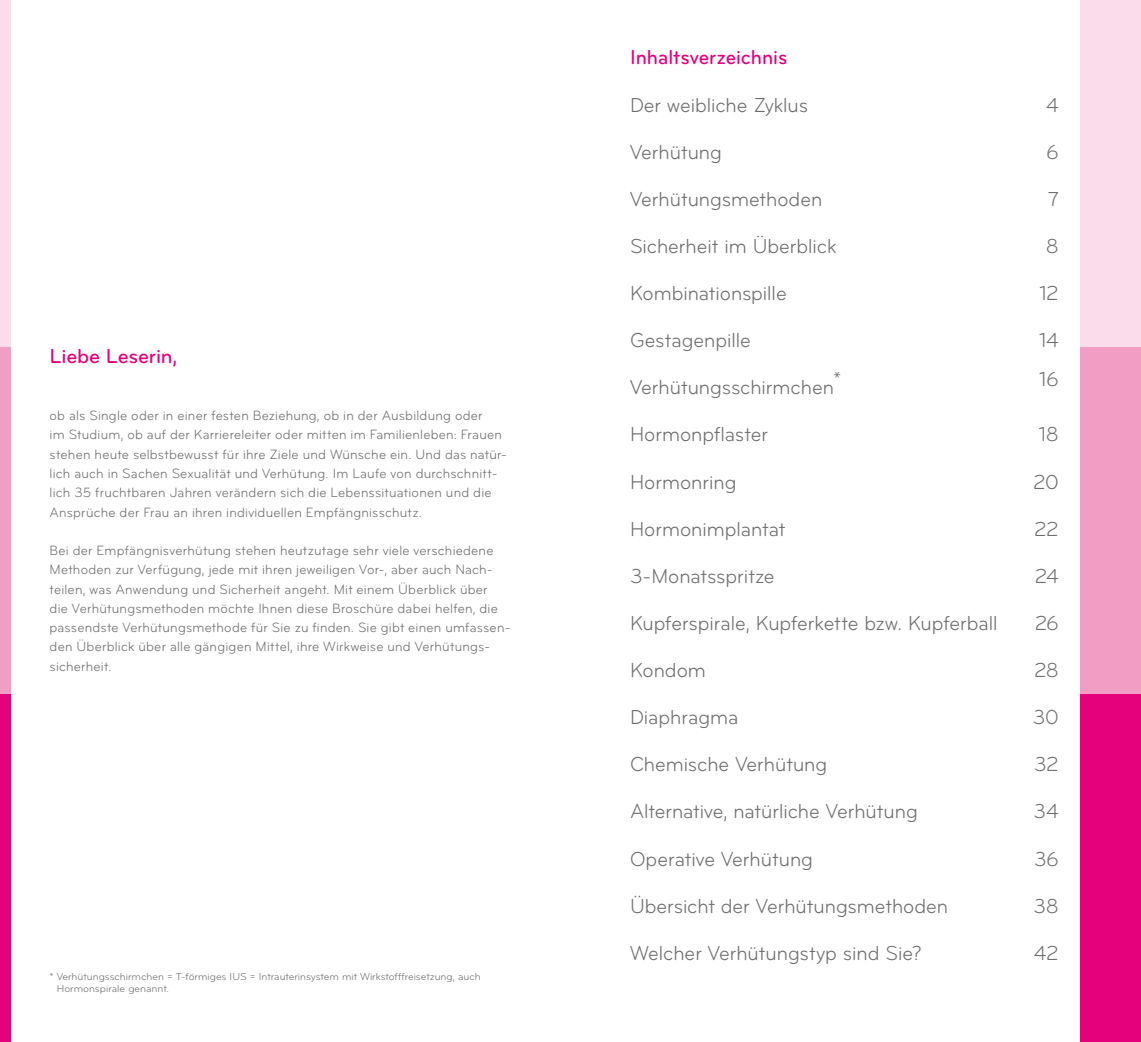
<style>
.page{position:relative;width:1141px;height:1042px;background:#fff}
.page>*{position:absolute;margin:0;border:0;box-sizing:border-box;transform-origin:0 0}
.t1{font:21px "Bryant Pro";color:#6e6e6e;scale:.95 1}
.Eintrag_Inhaltsverze{font:500 21px "Bryant Pro";letter-spacing:-.005em;color:#e5007c;scale:.95 1}
.Eintrag_Inhaltsverze-2{font:500 21px "Bryant Pro";letter-spacing:-.005em;color:#e5007c}
.Copy{font:14px/19.2px "Bryant Pro";letter-spacing:.015em;color:#6e6e6e;scale:.95 1}
.Sternchen_Referenz{font:10.5px/12.6px "Bryant Pro";color:#6e6e6e}
</style>
<div class="page">
<div style="left:0;top:0;width:11px;height:347px;background:#fadceb"></div>
<div style="left:0;top:347px;width:11px;height:347px;background:#f29ec4"></div>
<div style="left:0;top:694px;width:11px;height:348px;background:#e5007c"></div>
<div style="left:1081px;top:0;width:60px;height:347px;background:#fadceb"></div>
<div style="left:1081px;top:347px;width:60px;height:347px;background:#f29ec4"></div>
<div style="left:1081px;top:694px;width:60px;height:348px;background:#e5007c"></div>
<p class="Eintrag_Inhaltsverze-2" style="left:50px;top:343px;width:129px">Liebe Leserin,</p>
<p class="Copy" style="left:50px;top:406px;width:483px">ob als Single oder in einer festen Beziehung, ob in der Ausbildung oder<br>im Studium, ob auf der Karriereleiter oder mitten im Familienleben: Frauen stehen heute selbstbewusst für ihre Ziele und Wünsche ein. Und das natür&shy;lich auch in Sachen Sexualität und Verhütung. Im Laufe von durchschnitt&shy;lich 35 fruchtbaren Jahren verändern sich die Lebenssituationen und die Ansprüche der Frau an ihren individuellen Empfängnisschutz.</p>
<p class="Copy" style="left:50px;top:541px;width:487px">Bei der Empfängnisverhütung stehen heutzutage sehr viele verschiedene Methoden zur Verfügung, jede mit ihren jeweiligen Vor-, aber auch Nach&shy;teilen, was Anwendung und Sicherheit angeht. Mit einem Überblick über<br>die Verhütungsmethoden möchte Ihnen diese Broschüre dabei helfen, die passendste Verhütungsmethode für Sie zu finden. Sie gibt einen umfassen&shy;den Überblick über alle gängigen Mittel, ihre Wirkweise und Verhütungs&shy;sicherheit.</p>
<p class="Sternchen_Referenz" style="left:57px;top:970px;width:425px;text-indent:-7px">* Verhütungsschirmchen = T-förmiges IUS = Intrauterinsystem mit Wirkstofffreisetzung, auch<br>Hormonspirale genannt.</p>
<p class="Eintrag_Inhaltsverze" style="left:630px;top:45px;width:167px">Inhaltsverzeichnis</p>
<p class="t1" style="left:630px;top:92px;width:189px">Der weibliche Zyklus</p>
<p class="t1" style="left:1046px;top:92px;width:15px">4</p>
<p class="t1" style="left:630px;top:139px;width:98px">Verhütung</p>
<p class="t1" style="left:1046px;top:139px;width:15px">6</p>
<p class="t1" style="left:630px;top:186px;width:204px">Verhütungsmethoden</p>
<p class="t1" style="left:1048px;top:186px;width:13px">7</p>
<p class="t1" style="left:630px;top:233px;width:219px">Sicherheit im Überblick</p>
<p class="t1" style="left:1046px;top:233px;width:15px">8</p>
<p class="t1" style="left:630px;top:281px;width:166px">Kombinationspille</p>
<p class="t1" style="left:1039px;top:281px;width:22px">12</p>
<p class="t1" style="left:630px;top:328px;width:129px">Gestagenpille</p>
<p class="t1" style="left:1039px;top:328px;width:22px">14</p>
<p class="t1" style="left:630px;top:375px;width:224px">Verhütungsschirmchen*</p>
<p class="t1" style="left:1039px;top:367px;width:22px">16</p>
<p class="t1" style="left:630px;top:422px;width:147px">Hormonpflaster</p>
<p class="t1" style="left:1039px;top:422px;width:23px">18</p>
<p class="t1" style="left:630px;top:469px;width:114px">Hormonring</p>
<p class="t1" style="left:1033px;top:469px;width:29px">20</p>
<p class="t1" style="left:630px;top:516px;width:165px">Hormonimplantat</p>
<p class="t1" style="left:1034px;top:516px;width:28px">22</p>
<p class="t1" style="left:630px;top:563px;width:154px">3-Monatsspritze</p>
<p class="t1" style="left:1035px;top:563px;width:27px">24</p>
<p class="t1" style="left:630px;top:610px;width:388px">Kupferspirale, Kupferkette bzw. Kupferball</p>
<p class="t1" style="left:1035px;top:610px;width:27px">26</p>
<p class="t1" style="left:630px;top:657px;width:81px">Kondom</p>
<p class="t1" style="left:1034px;top:657px;width:27px">28</p>
<p class="t1" style="left:630px;top:705px;width:116px">Diaphragma</p>
<p class="t1" style="left:1033px;top:705px;width:29px">30</p>
<p class="t1" style="left:630px;top:752px;width:209px">Chemische Verhütung</p>
<p class="t1" style="left:1034px;top:752px;width:27px">32</p>
<p class="t1" style="left:630px;top:799px;width:304px">Alternative, natürliche Verhütung</p>
<p class="t1" style="left:1033px;top:799px;width:28px">34</p>
<p class="t1" style="left:630px;top:846px;width:194px">Operative Verhütung</p>
<p class="t1" style="left:1034px;top:846px;width:28px">36</p>
<p class="t1" style="left:630px;top:893px;width:336px">Übersicht der Verhütungsmethoden</p>
<p class="t1" style="left:1033px;top:893px;width:28px">38</p>
<p class="t1" style="left:630px;top:940px;width:308px">Welcher Verhütungstyp sind Sie?</p>
<p class="t1" style="left:1034px;top:940px;width:28px">42</p>
</div>
